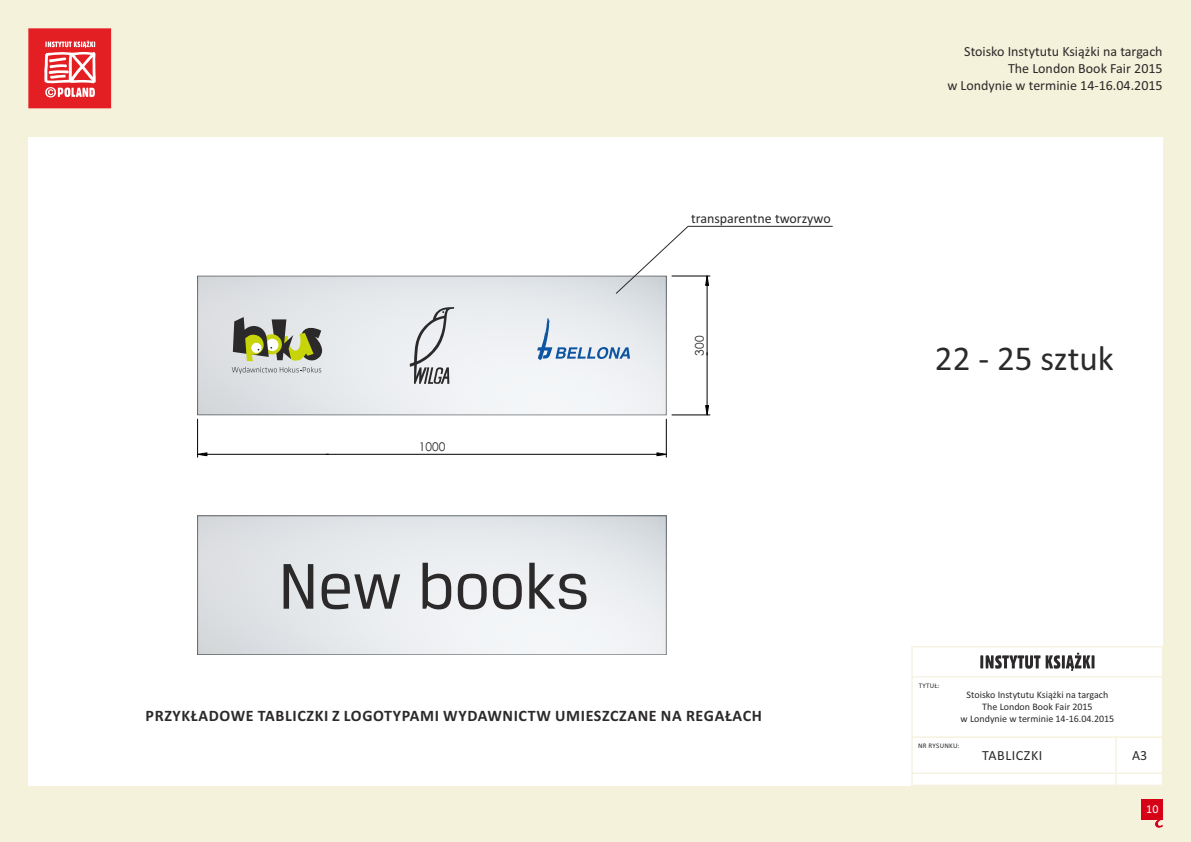
<style>
.page{position:relative;width:1191px;height:842px;background:#f5f2db}
.page>*{position:absolute;margin:0;border:0;box-sizing:border-box;transform-origin:0 0}
.t1{font:68.6px "Breuer Text";color:#2b2929}
.t2{font:35px "Calibri";color:#2b2929}
.t3{font:700 16px "Calibri";letter-spacing:.04em;color:#2b2929}
.t4{font:14px/17.1px "Calibri";color:#2b2929;text-align:right}
.t5{font:14px "Calibri";letter-spacing:.04em;color:#2b2929}
.t6{font:12px "Century Gothic";color:#2b2929}
.t7{font:12px "Calibri";color:#fff}
.t8{font:10px/12.2px "Calibri";color:#2b2929;text-align:center}
.t9{font:7px "Calibri";letter-spacing:.04em;color:#2b2929}
</style>
<div class="page">
<div style="left:28px;top:137px;width:1134px;height:648px;background:#fff"></div>
<img style="left:1155px;top:820px;width:7px;height:8px">
<div style="left:1141px;top:799px;width:21px;height:21px;background:#d60017"></div>
<svg style="left:28px;top:28px;width:83px;height:80px;background:#e84b4f"></svg>
<hr style="left:912px;top:646px;width:250px;height:1px;background:#f5f2e3">
<hr style="left:1115px;top:737px;width:1px;height:48px;background:#f5f2e3">
<hr style="left:911px;top:647px;width:1px;height:138px;background:#f5f2e3">
<hr style="left:912px;top:736px;width:250px;height:2px;background:#f5f2db">
<hr style="left:912px;top:676px;width:250px;height:1px;background:#f5f2e3">
<hr style="left:912px;top:772px;width:250px;height:2px;background:#f5f2e3">
<svg style="left:980px;top:653px;width:114px;height:18px"></svg>
<hr style="left:1161px;top:647px;width:2px;height:138px;background:#f5f2db">
<hr style="left:912px;top:784px;width:250px;height:2px;background:#f5f2e3">
<svg style="left:197px;top:516px;width:469px;height:139px;fill:#e7ebee"></svg>
<svg style="left:197px;top:276px;width:469px;height:139px;fill:#e7eaed"></svg>
<svg style="left:232px;top:317px;width:90px;height:57px;background:#a6a98d"></svg>
<svg style="left:410px;top:307px;width:44px;height:77px"></svg>
<hr style="left:707px;top:276px;width:1px;height:134px;background:#000">
<hr style="left:672px;top:415px;width:38px;height:1px;background:#000">
<svg style="left:705px;top:405px;width:4px;height:10px"></svg>
<hr style="left:207px;top:454px;width:450px;height:1px;background:#000">
<hr style="left:197px;top:419px;width:1px;height:38px;background:#000">
<hr style="left:666px;top:419px;width:1px;height:38px;background:#000">
<svg style="left:656px;top:452px;width:11px;height:4px"></svg>
<svg style="left:197px;top:452px;width:10px;height:4px"></svg>
<svg style="left:537px;top:318px;width:93px;height:42px;background:#c8d6e4"></svg>
<svg style="left:615px;top:226px;width:218px;height:68px"></svg>
<p class="t4" style="left:691px;top:211px;width:141px">transparentne tworzywo</p>
<p class="t6" style="left:419px;top:442px;width:28px">1000</p>
<h1 class="t1" style="left:279px;top:557px;width:312px">New books</h1>
<p class="t6" style="left:694px;top:356px;width:21px;rotate:-90deg">300</p>
<p class="t3" style="left:146px;top:709px;width:618px">PRZYKŁADOWE TABLICZKI Z LOGOTYPAMI WYDAWNICTW UMIESZCZANE NA REGAŁACH</p>
<p class="t4" style="left:947px;top:44px;width:217px">Stoisko Instytutu Książki na targach<br>The London Book Fair 2015<br>w Londynie w terminie 14‐16.04.2015</p>
<h2 class="t2" style="left:935px;top:344px;width:180px">22 ‐ 25 sztuk</h2>
<p class="t9" style="left:918px;top:682px;width:22px">TYTUŁ:</p>
<p class="t8" style="left:960px;top:689px;width:155px">Stoisko Instytutu Książki na targach<br>The London Book Fair 2015<br>w Londynie w terminie 14‐16.04.2015</p>
<p class="t9" style="left:918px;top:742px;width:43px">NR RYSUNKU:</p>
<p class="t5" style="left:982px;top:749px;width:62px">TABLICZKI</p>
<p class="t4" style="left:1132px;top:748px;width:17px">A3</p>
<p class="t7" style="left:1146px;top:804px;width:14px">10</p>
</div>
